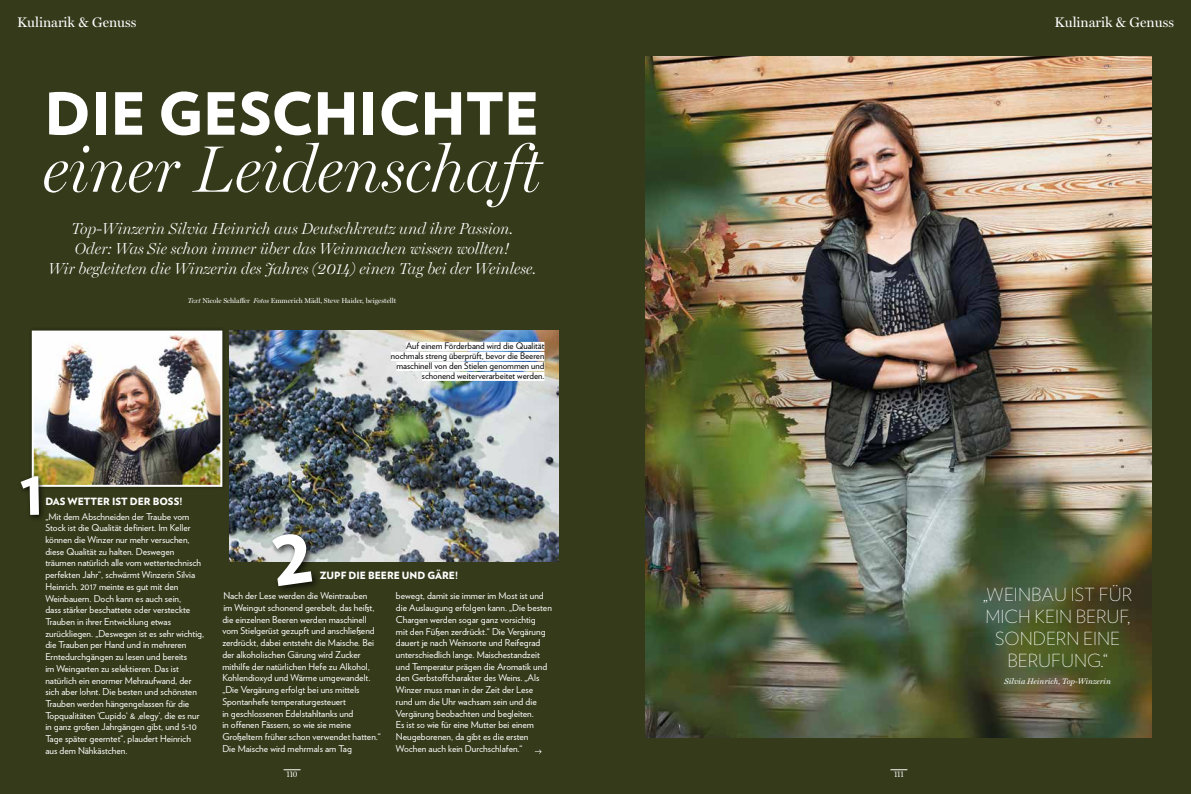
<style>
.page{position:relative;width:1191px;height:794px;background:#353a1a}
.page>*{position:absolute;margin:0;border:0;box-sizing:border-box;transform-origin:0 0}
.t1{font:italic 300 66px "Miller Display";color:#fff}
.t2{font:900 58px "Verlag";color:#fff}
.t3{font:200 18px/22px "Verlag";color:#fff;text-align:center}
.t4{font:italic 300 16px/20px "Miller Display";color:#fff;text-align:center}
.t5{font:14px "Miller Display";color:#fff}
.t6{font:900 10px "Verlag";color:#fff}
.t7{font:9.5px/11.7px "Verlag";color:#fff}
.t8{font:9px/10px "Verlag";color:#000;text-align:right}
.t9{font:9px "Miller Display";color:#fff;scale:.85 1}
.t10{font:italic 8px "Miller Text";color:#fff}
.t11{font:7px "Miller Display";color:#fff}
.s1{font-style:italic}
</style>
<div class="page">
<img style="left:229px;top:330px;width:330px;height:231px">
<img style="left:645px;top:56px;width:506px;height:681px">
<div style="left:268px;top:530px;width:54px;height:65px;background:#000;opacity:.75"></div>
<svg style="left:535px;top:749px;width:6px;height:5px"></svg>
<div style="left:28px;top:327px;width:198px;height:163px;background:#303417"></div>
<div style="left:18px;top:473px;width:28px;height:49px;background:#000;opacity:.75"></div>
<div style="left:406px;top:342px;width:138px;height:9px;background:#fff"></div>
<div style="left:391px;top:352px;width:153px;height:9px;background:#fff"></div>
<div style="left:396px;top:362px;width:148px;height:9px;background:#fff"></div>
<div style="left:422px;top:372px;width:122px;height:9px;background:#fff"></div>
<svg style="left:890px;top:769px;width:17px;height:1px"></svg>
<svg style="left:283px;top:769px;width:17px;height:1px"></svg>
<svg style="left:271px;top:532px;width:41px;height:54px"></svg>
<img style="left:21px;top:330px;width:202px;height:185px">
<h3 class="t5" style="left:17px;top:14px;width:121px">Kulinarik &amp; Genuss</h3>
<h3 class="t5" style="left:1054px;top:14px;width:121px">Kulinarik &amp; Genuss</h3>
<h2 class="t2" style="left:44px;top:66px;width:496px">DIE GESCHICHTE</h2>
<h1 class="t1" style="left:43px;top:131px;width:500px">einer Leidenschaft</h1>
<h3 class="t4" style="left:48px;top:219px;width:489px">Top-Winzerin Silvia Heinrich aus Deutschkreutz und ihre Passion.<br>Oder: Was Sie schon immer über das Weinmachen wissen wollten!<br>Wir begleiteten die Winzerin des Jahres (2014) einen Tag bei der Weinlese.</h3>
<p class="t11" style="left:188px;top:296px;width:210px"><span class="s1">Text</span> Nicole Schlaffer <span class="s1">Fotos</span> Emmerich Mädl, Steve Haider, beigestellt</p>
<p class="t8" style="left:391px;top:341px;width:155px">Auf einem Förderband wird die Qualität nochmals streng überprüft, bevor die Beeren maschinell von den Stielen genommen und schonend weiterverarbeitet werden.</p>
<p class="t6" style="left:45px;top:493px;width:139px">DAS WETTER IST DER BOSS!</p>
<p class="t7" style="left:45px;top:510px;width:160px">„Mit dem Abschneiden der Traube vom Stock ist die Qualität definiert. Im Keller können die Winzer nur mehr versuchen, diese Qualität zu halten. Deswegen träumen natürlich alle vom wettertechnisch perfekten Jahr“, schwärmt Winzerin Silvia Heinrich. 2017 meinte es gut mit den Weinbauern. Doch kann es auch sein,<br>dass stärker beschattete oder versteckte Trauben in ihrer Entwicklung etwas zurückliegen. „Deswegen ist es sehr wichtig, die Trauben per Hand und in mehreren Erntedurchgängen zu lesen und bereits<br>im Weingarten zu selektieren. Das ist natürlich ein enormer Mehraufwand, der sich aber lohnt. Die besten und schönsten Trauben werden hängengelassen für die Topqualitäten ‘Cupido‘ &amp; ‚elegy‘, die es nur in ganz großen Jahrgängen gibt, und 5-10<br>Tage später geerntet“, plaudert Heinrich aus dem Nähkästchen.</p>
<p class="t6" style="left:320px;top:567px;width:140px">ZUPF DIE BEERE UND GÄRE!</p>
<p class="t7" style="left:222px;top:589px;width:160px">Nach der Lese werden die Weintrauben<br>im Weingut schonend gerebelt, das heißt, die einzelnen Beeren werden maschinell vom Stielgerüst gezupft und anschließend zerdrückt, dabei entsteht die Maische. Bei der alkoholischen Gärung wird Zucker mithilfe der natürlichen Hefe zu Alkohol, Kohlendioxyd und Wärme umgewandelt. „Die Vergärung erfolgt bei uns mittels Spontanhefe temperaturgesteuert<br>in geschlossenen Edelstahltanks und<br>in offenen Fässern, so wie sie meine Großeltern früher schon verwendet hatten.“ Die Maische wird mehrmals am Tag</p>
<p class="t7" style="left:396px;top:589px;width:157px">bewegt, damit sie immer im Most ist und die Auslaugung erfolgen kann. „Die besten Chargen werden sogar ganz vorsichtig<br>mit den Füßen zerdrückt.“ Die Vergärung dauert je nach Weinsorte und Reifegrad unterschiedlich lange. Maischestandzeit und Temperatur prägen die Aromatik und den Gerbstoffcharakter des Weins. „Als Winzer muss man in der Zeit der Lese rund um die Uhr wachsam sein und die Vergärung beobachten und begleiten.<br>Es ist so wie für eine Mutter bei einem Neugeborenen, da gibt es die ersten Wochen auch kein Durchschlafen.“</p>
<p class="t9" style="left:286px;top:769px;width:15px">110</p>
<p class="t9" style="left:894px;top:769px;width:13px">111</p>
<h3 class="t3" style="left:983px;top:583px;width:151px">„WEINBAU IST FÜR<br>MICH KEIN BERUF,<br>SONDERN EINE<br>BERUFUNG.“</h3>
<p class="t10" style="left:1004px;top:676px;width:108px">Silvia Heinrich, Top-Winzerin</p>
</div>
